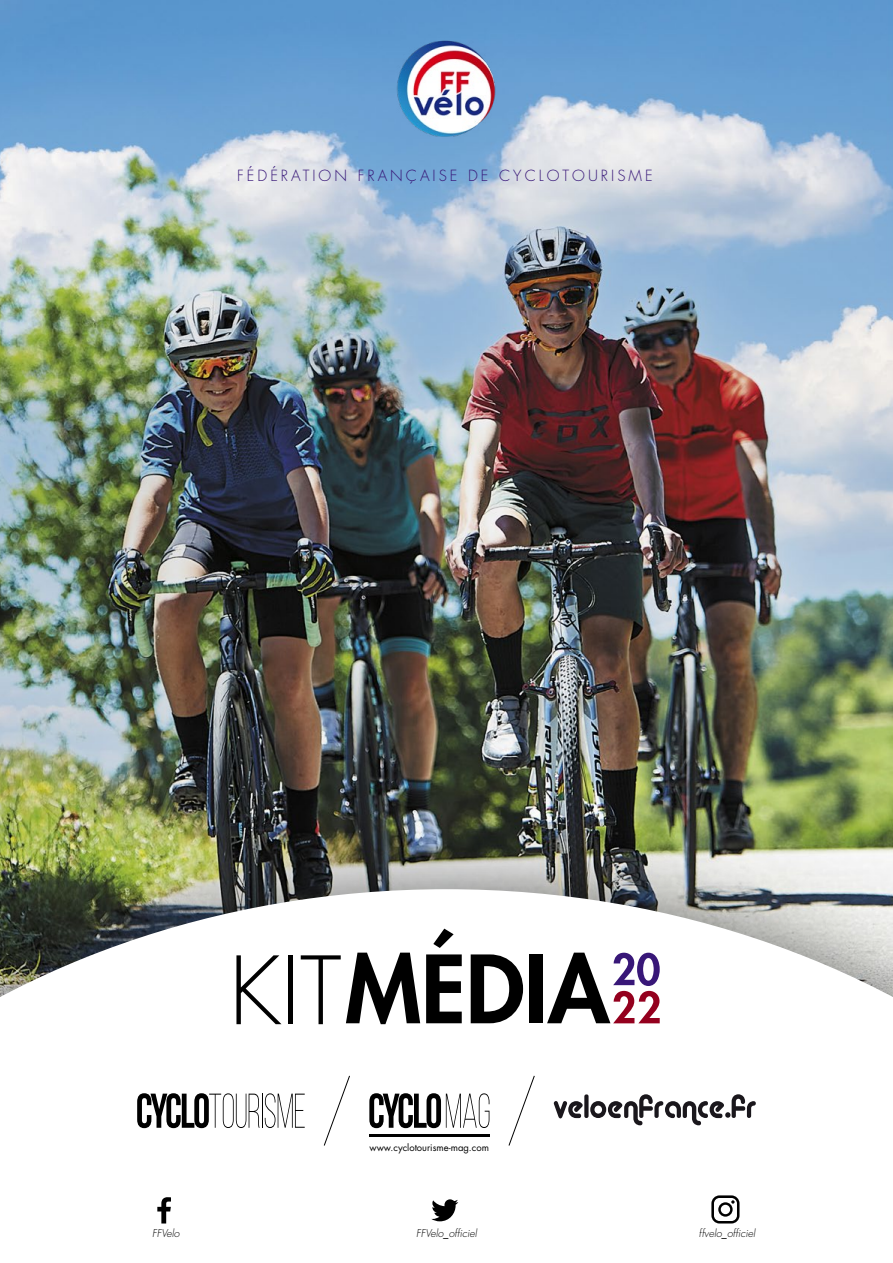
<style>
.page{position:relative;width:893px;height:1263px;background:#fff}
.page>*{position:absolute;margin:0;border:0;box-sizing:border-box;transform-origin:0 0}
.t1{font:300 15px "Futura";letter-spacing:.2em;color:#381778}
.t2{font:italic 300 10.5px "Futura";color:#000}
.t3{font:9.45px "Futura";color:#000}
</style>
<div class="page">
<img style="left:0;top:0;width:893px;height:813px">
<div style="left:0;top:813px;width:893px;height:450px;background:#000;opacity:.5"></div>
<svg style="left:0;top:889px;width:893px;height:374px"></svg>
<svg style="left:323px;top:1075px;width:27px;height:71px"></svg>
<svg style="left:508px;top:1075px;width:27px;height:71px"></svg>
<svg style="left:137px;top:1093px;width:168px;height:35px"></svg>
<hr style="left:369px;top:1134px;width:120px;height:3px;background:#000">
<svg style="left:369px;top:1093px;width:120px;height:35px"></svg>
<svg style="left:157px;top:1197px;width:14px;height:26px"></svg>
<svg style="left:711px;top:1195px;width:28px;height:28px"></svg>
<svg style="left:431px;top:1199px;width:27px;height:22px"></svg>
<svg style="left:554px;top:1094px;width:202px;height:31px"></svg>
<svg style="left:236px;top:955px;width:45px;height:69px"></svg>
<div style="left:288px;top:955px;width:5px;height:69px;background:#000"></div>
<svg style="left:301px;top:953px;width:119px;height:71px"></svg>
<svg style="left:426px;top:929px;width:36px;height:94px"></svg>
<svg style="left:471px;top:954px;width:52px;height:69px"></svg>
<div style="left:530px;top:954px;width:13px;height:69px;background:#000"></div>
<img style="left:391px;top:35px;width:111px;height:108px">
<svg style="left:547px;top:953px;width:113px;height:70px"></svg>
<h1 class="t1" style="left:237px;top:166px;width:417px">FÉDÉRATION FRANÇAISE DE CYCLOTOURISME</h1>
<p class="t3" style="left:370px;top:1141px;width:121px">www.cyclotourisme-mag.com</p>
<p class="t2" style="left:152px;top:1226px;width:29px">FFVelo</p>
<p class="t2" style="left:416px;top:1226px;width:62px">FFVelo_officiel</p>
<p class="t2" style="left:699px;top:1226px;width:58px">ffvelo_officiel</p>
</div>
